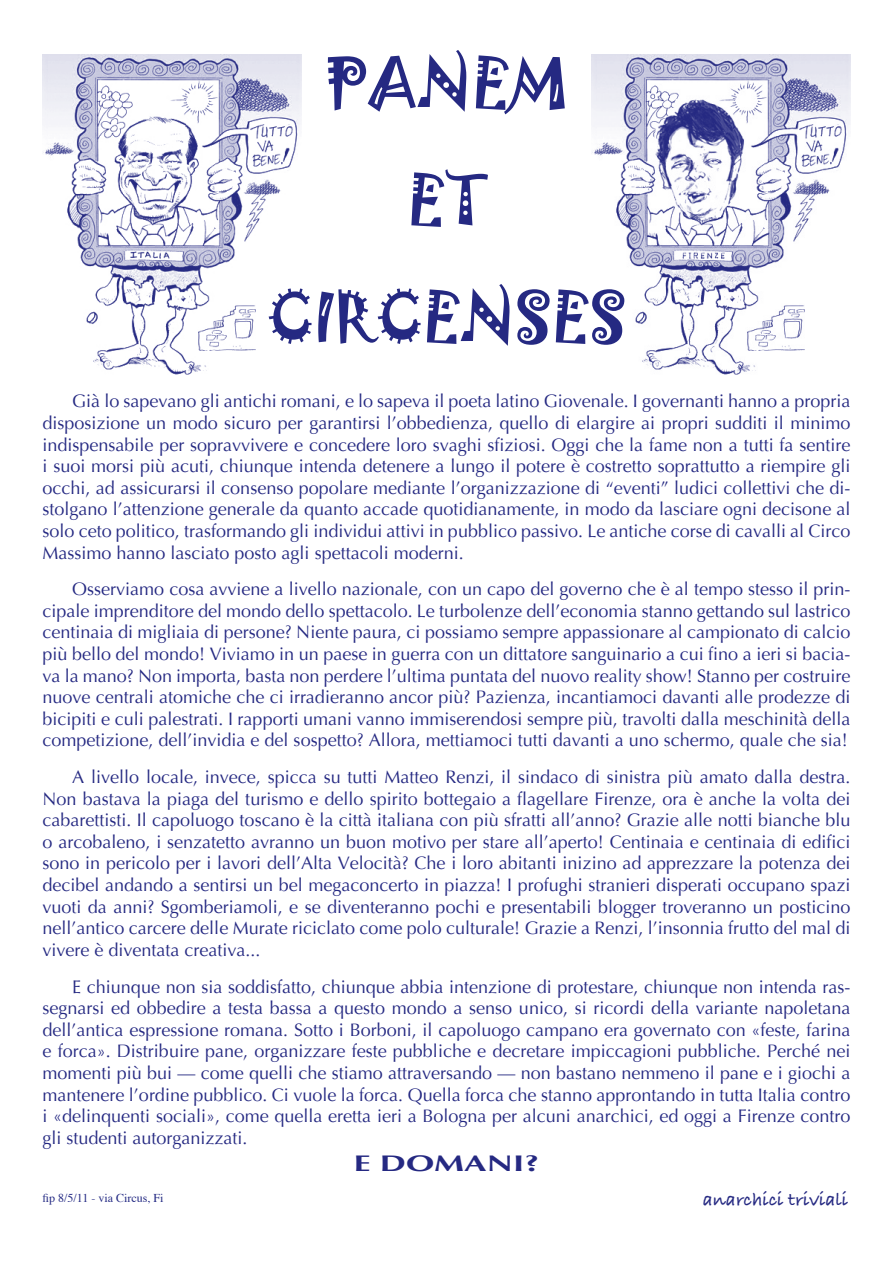
<style>
.page{position:relative;width:893px;height:1263px;background:#fff}
.page>*{position:absolute;margin:0;border:0;box-sizing:border-box;transform-origin:0 0}
.t1{font:78px/117px "Jokerman Let Plain";color:#252982;text-align:center}
.t2{font:700 22.5px "Optima";color:#252982;scale:1.5 1}
.t3{font:19.5px "Bradley Hand ITCTT Bold";color:#252982}
.t4{font:18px/21.6px "Optima";color:#252982;text-align:justify}
.t5{font:12px "Times";color:#232983}
</style>
<div class="page">
<img style="left:591px;top:54px;width:259px;height:321px">
<img style="left:43px;top:54px;width:259px;height:321px">
<h1 class="t1" style="left:267px;top:29px;width:361px">PANEM<br>ET<br>CIRCENSES</h1>
<p class="t4" style="left:43px;top:391px;width:809px;text-indent:30px">Già lo sapevano gli antichi romani, e lo sapeva il poeta latino Giovenale. I governanti hanno a propria disposizione un modo sicuro per garantirsi l’obbedienza, quello di elargire ai propri sudditi il minimo indispensabile per sopravvivere e concedere loro svaghi sfiziosi. Oggi che la fame non a tutti fa sentire i suoi morsi più acuti, chiunque intenda detenere a lungo il potere è costretto soprattutto a riempire gli occhi, ad assicurarsi il consenso popolare mediante l’organizzazione di “eventi” ludici collettivi che di&shy;stolgano l’attenzione generale da quanto accade quotidianamente, in modo da lasciare ogni decisone al solo ceto politico, trasformando gli individui attivi in pubblico passivo. Le antiche corse di cavalli al Circo Massimo hanno lasciato posto agli spettacoli moderni.</p>
<p class="t4" style="left:43px;top:579px;width:809px;text-indent:30px">Osserviamo cosa avviene a livello nazionale, con un capo del governo che è al tempo stesso il prin&shy;cipale imprenditore del mondo dello spettacolo. Le turbolenze dell’economia stanno gettando sul lastrico centinaia di migliaia di persone? Niente paura, ci possiamo sempre appassionare al campionato di calcio più bello del mondo! Viviamo in un paese in guerra con un dittatore sanguinario a cui fino a ieri si bacia&shy;va la mano? Non importa, basta non perdere l’ultima puntata del nuovo reality show! Stanno per costruire nuove centrali atomiche che ci irradieranno ancor più? Pazienza, incantiamoci davanti alle prodezze di bicipiti e culi palestrati. I rapporti umani vanno immiserendosi sempre più, travolti dalla meschinità della competizione, dell’invidia e del sospetto? Allora, mettiamoci tutti davanti a uno schermo, quale che sia!</p>
<p class="t4" style="left:43px;top:766px;width:809px;text-indent:30px">A livello locale, invece, spicca su tutti Matteo Renzi, il sindaco di sinistra più amato dalla destra.<br>Non bastava la piaga del turismo e dello spirito bottegaio a flagellare Firenze, ora è anche la volta dei cabarettisti. Il capoluogo toscano è la città italiana con più sfratti all’anno? Grazie alle notti bianche blu o arcobaleno, i senzatetto avranno un buon motivo per stare all’aperto! Centinaia e centinaia di edifici sono in pericolo per i lavori dell’Alta Velocità? Che i loro abitanti inizino ad apprezzare la potenza dei decibel andando a sentirsi un bel megaconcerto in piazza! I profughi stranieri disperati occupano spazi vuoti da anni? Sgomberiamoli, e se diventeranno pochi e presentabili blogger troveranno un posticino nell’antico carcere delle Murate riciclato come polo culturale! Grazie a Renzi, l’insonnia frutto del mal di vivere è diventata creativa...</p>
<p class="t4" style="left:43px;top:976px;width:809px;text-indent:30px">E chiunque non sia soddisfatto, chiunque abbia intenzione di protestare, chiunque non intenda ras&shy;segnarsi ed obbedire a testa bassa a questo mondo a senso unico, si ricordi della variante napoletana dell’antica espressione romana. Sotto i Borboni, il capoluogo campano era governato con «feste, farina e forca». Distribuire pane, organizzare feste pubbliche e decretare impiccagioni pubbliche. Perché nei momenti più bui — come quelli che stiamo attraversando — non bastano nemmeno il pane e i giochi a mantenere l’ordine pubblico. Ci vuole la forca. Quella forca che stanno approntando in tutta Italia contro i «delinquenti sociali», come quella eretta ieri a Bologna per alcuni anarchici, ed oggi a Firenze contro gli studenti autorganizzati.</p>
<p class="t2" style="left:354px;top:1150px;width:125px">E DOMANI?</p>
<p class="t5" style="left:43px;top:1190px;width:122px">fip 8/5/11 - via Circus, Fi</p>
<p class="t3" style="left:703px;top:1184px;width:147px">anarchici triviali</p>
</div>
